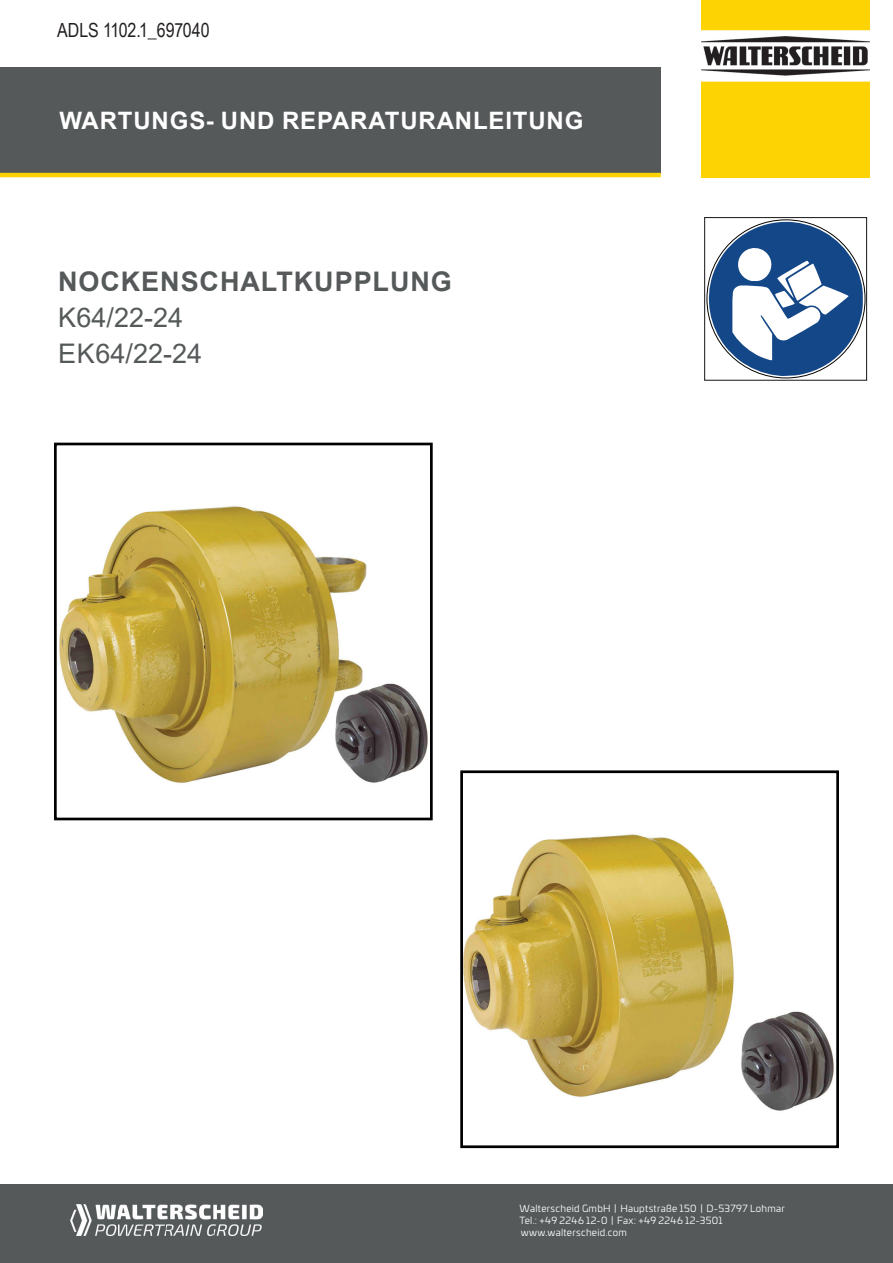
<style>
.page{position:relative;width:893px;height:1263px;background:#fff}
.page>*{position:absolute;margin:0;border:0;box-sizing:border-box;transform-origin:0 0}
.t1{font:700 27px "Arial";letter-spacing:.035em;color:#55595a}
.t2{font:27px/36px "Arial";color:#55595a}
.t3{font:700 24px "Arial";letter-spacing:.035em;color:#fff}
.t4{font:19.5px "Arial Narrow";letter-spacing:-.005em;color:#231f20}
.t5{font:9.75px/12px "Univia Pro";letter-spacing:.03em;color:#fff}
</style>
<div class="page">
<img style="left:464px;top:834px;width:370px;height:277px">
<div style="left:460px;top:770px;width:379px;height:378px;border:3px solid #000"></div>
<img style="left:59px;top:506px;width:369px;height:277px">
<div style="left:54px;top:443px;width:379px;height:377px;border:3px solid #000"></div>
<svg style="left:706px;top:222px;width:157px;height:154px"></svg>
<div style="left:704px;top:217px;width:163px;height:164px;border:1px solid #231f20"></div>
<div style="left:0;top:67px;width:661px;height:107px;background:#55595a"></div>
<hr style="left:0;top:173px;width:661px;height:4px;background:#fed304">
<div style="left:0;top:1184px;width:893px;height:79px;background:#55595a"></div>
<img style="left:71px;top:1204px;width:192px;height:31px">
<img style="left:702px;top:0;width:168px;height:178px">
<h3 class="t4" style="left:57px;top:16px;width:154px">ADLS 1102.1_697040</h3>
<h2 class="t3" style="left:59px;top:103px;width:525px">WARTUNGS- UND REPARATURANLEITUNG</h2>
<h1 class="t1" style="left:58px;top:262px;width:395px">NOCKENSCHALTKUPPLUNG</h1>
<h1 class="t2" style="left:58px;top:299px;width:146px">K64/22-24<br>EK64/22-24</h1>
<p class="t5" style="left:520px;top:1202px;width:267px">Walterscheid GmbH | Hauptstraße 150 | D-53797 Lohmar<br>Tel.: +49 2246 12-0 | Fax: +49 2246 12-3501 www.walterscheid.com</p>
</div>
